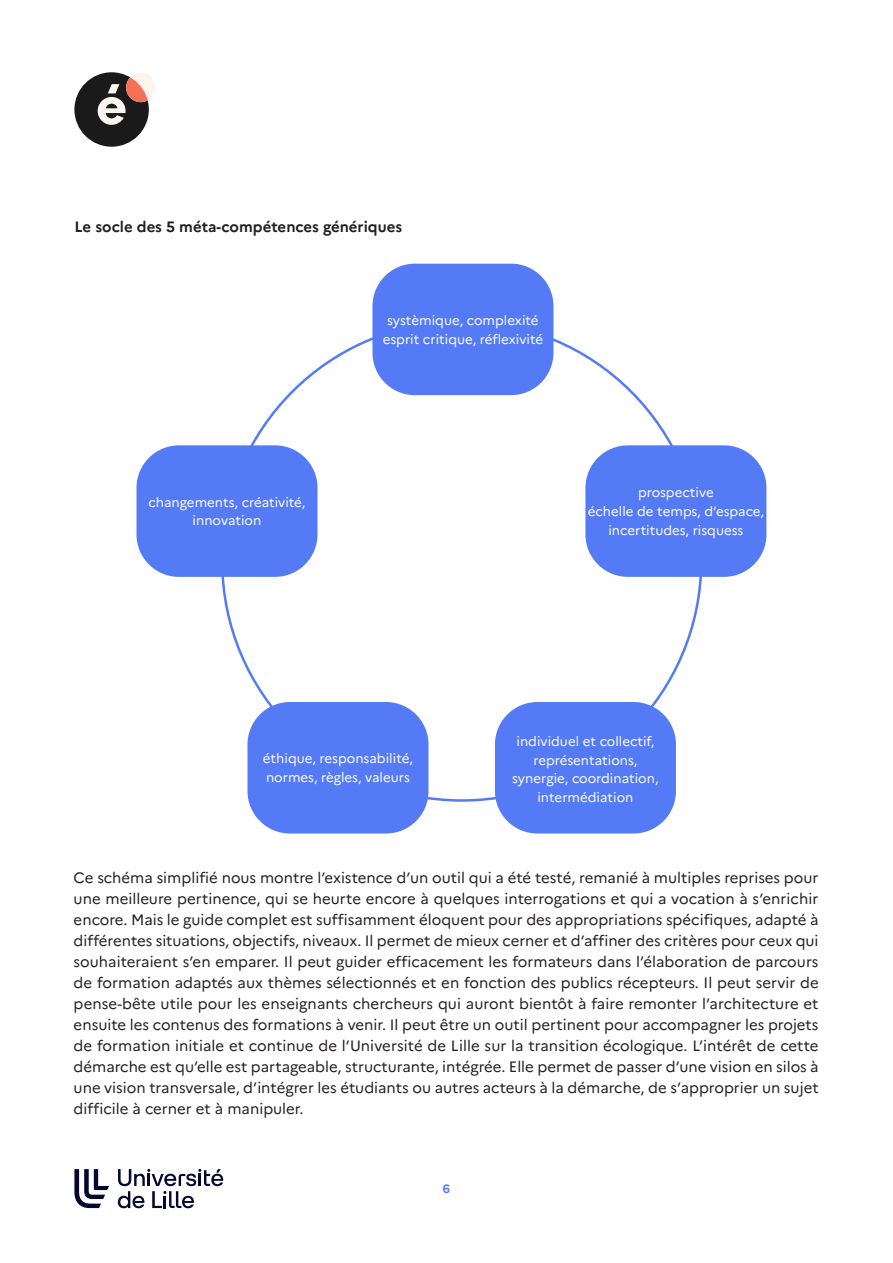
<style>
.page{position:relative;width:893px;height:1263px;background:#fff}
.page>*{position:absolute;margin:0;border:0;box-sizing:border-box;transform-origin:0 0}
.Texte_courant{font:15px/21px "Marianne";color:#231f20;text-align:justify}
.Texte_courant-2{font:700 15px "Marianne";color:#231f20}
.Texte_courant-3{font:13.35px/18.6px "Marianne";color:#fff}
.t1{font:700 12px "Marianne";color:#547af5}
</style>
<div class="page">
<div style="left:74px;top:72px;width:75px;height:75px;background:#1a1a1a;border-radius:50%"></div>
<div style="left:126px;top:73px;width:29px;height:29px;background:#fcf5ed;border-radius:50%"></div>
<svg style="left:98px;top:73px;width:51px;height:52px"></svg>
<svg style="left:74px;top:1169px;width:35px;height:39px"></svg>
<svg style="left:118px;top:1169px;width:105px;height:39px"></svg>
<div style="left:372px;top:264px;width:181px;height:131px;background:#547af5;border-radius:42px"></div>
<div style="left:136px;top:445px;width:181px;height:132px;background:#547af5;border-radius:42px"></div>
<div style="left:585px;top:445px;width:181px;height:132px;background:#547af5;border-radius:42px"></div>
<div style="left:247px;top:702px;width:181px;height:131px;background:#547af5;border-radius:42px"></div>
<div style="left:495px;top:702px;width:181px;height:131px;background:#547af5;border-radius:42px"></div>
<p class="Texte_courant-2" style="left:74px;top:215px;width:329px">Le socle des 5 méta-compétences génériques</p>
<p class="Texte_courant-3" style="left:148px;top:492px;width:159px">changements, créativité,</p>
<p class="Texte_courant-3" style="left:193px;top:510px;width:70px">innovation</p>
<p class="Texte_courant-3" style="left:387px;top:310px;width:153px">systèmique, complexité</p>
<p class="Texte_courant-3" style="left:383px;top:329px;width:162px">esprit critique, réflexivité</p>
<p class="Texte_courant-3" style="left:638px;top:482px;width:77px">prospective</p>
<p class="Texte_courant-3" style="left:588px;top:501px;width:178px">échelle de temps, d’espace,</p>
<p class="Texte_courant-3" style="left:608px;top:520px;width:136px">incertitudes, risquess</p>
<p class="Texte_courant-3" style="left:263px;top:748px;width:152px">éthique, responsabilité, normes, règles, valeurs</p>
<p class="Texte_courant-3" style="left:512px;top:731px;width:148px;text-align:center">individuel et collectif, représentations, synergie, coordination,</p>
<p class="Texte_courant-3" style="left:537px;top:787px;width:98px">intermédiation</p>
<p class="Texte_courant" style="left:74px;top:866px;width:747px">Ce schéma simplifié nous montre l’existence d’un outil qui a été testé, remanié à multiples reprises pour une meilleure pertinence, qui se heurte encore à quelques interrogations et qui a vocation à s’enrichir encore. Mais le guide complet est suffisamment éloquent pour des appropriations spécifiques, adapté à différentes situations, objectifs, niveaux. Il permet de mieux cerner et d’affiner des critères pour ceux qui souhaiteraient s’en emparer. Il peut guider efficacement les formateurs dans l’élaboration de parcours de formation adaptés aux thèmes sélectionnés et en fonction des publics récepteurs. Il peut servir de pense-bête utile pour les enseignants chercheurs qui auront bientôt à faire remonter l’architecture et ensuite les contenus des formations à venir. Il peut être un outil pertinent pour accompagner les projets de formation initiale et continue de l’Université de Lille sur la transition écologique. L’intérêt de cette démarche est qu’elle est partageable, structurante, intégrée. Elle permet de passer d’une vision en silos à une vision transversale, d’intégrer les étudiants ou autres acteurs à la démarche, de s’approprier un sujet difficile à cerner et à manipuler.</p>
<p class="t1" style="left:443px;top:1179px;width:9px">6</p>
</div>
